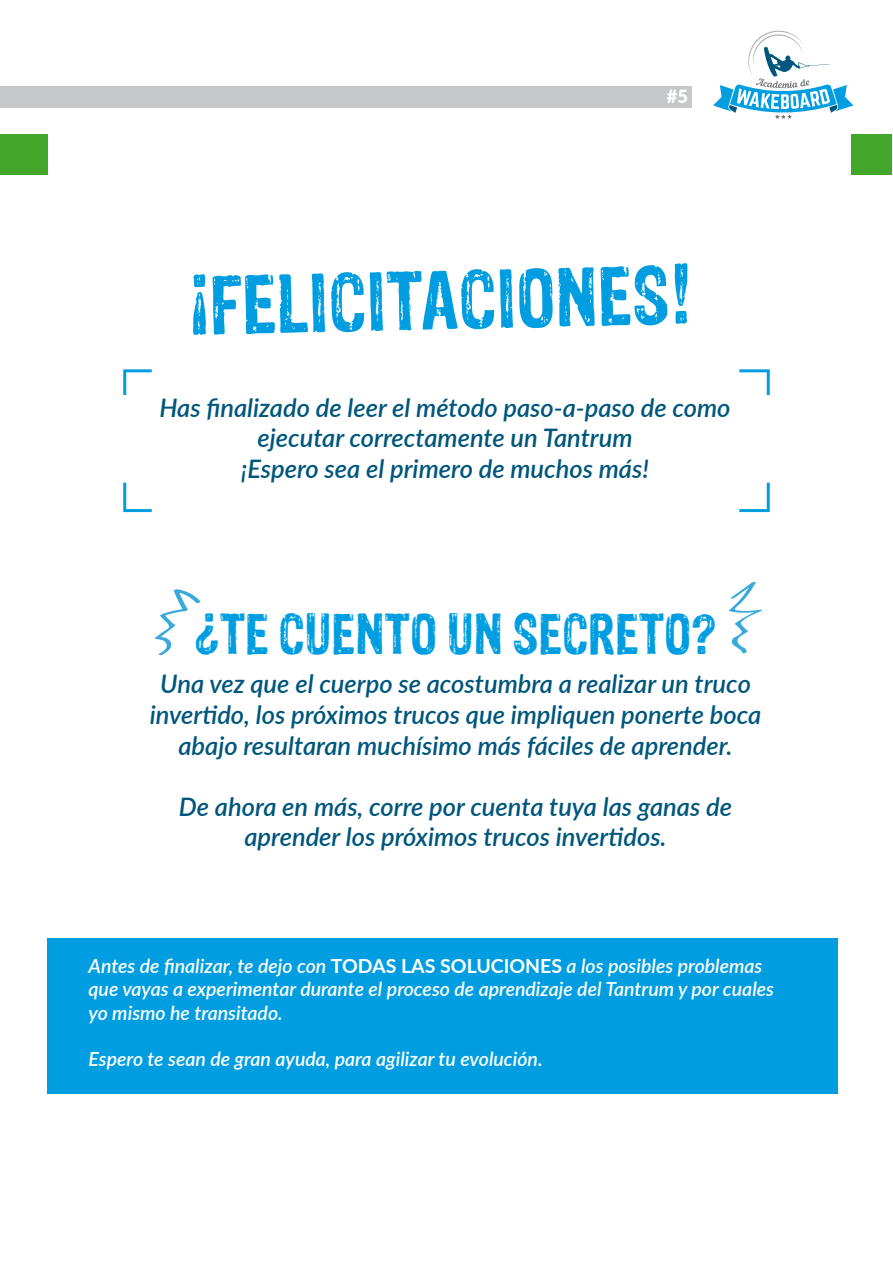
<style>
.page{position:relative;width:893px;height:1263px;background:#fff}
.page>*{position:absolute;margin:0;border:0;box-sizing:border-box;transform-origin:0 0}
.t1{font:68.1px "Sans Culottes";color:#009ee0}
.t2{font:47.25px "Sans Culottes";color:#009ee0}
.t3{font:italic 600 25.5px/30.6px "Lato";color:#00567c;text-align:center}
.t4{font:italic 600 19.5px/23.4px "Lato";color:#fff}
.t5{font:900 18.3px "Lato";color:#fff}
.s1{font-weight:700;font-style:normal}
</style>
<div class="page">
<div style="left:48px;top:938px;width:790px;height:155px;background:#009ee0"></div>
<div style="left:851px;top:134px;width:40px;height:41px;background:#41a62a"></div>
<div style="left:0;top:134px;width:48px;height:41px;background:#41a62a"></div>
<div style="left:0;top:86px;width:691px;height:22px;background:#c6c7c8"></div>
<svg style="left:713px;top:30px;width:140px;height:89px"></svg>
<svg style="left:123px;top:369px;width:29px;height:26px"></svg>
<svg style="left:739px;top:369px;width:31px;height:26px"></svg>
<svg style="left:739px;top:483px;width:31px;height:29px"></svg>
<svg style="left:123px;top:483px;width:29px;height:29px"></svg>
<svg style="left:729px;top:582px;width:33px;height:72px"></svg>
<svg style="left:155px;top:589px;width:46px;height:66px"></svg>
<p class="t5" style="left:667px;top:83px;width:23px">#5</p>
<h1 class="t1" style="left:187px;top:255px;width:506px;rotate:-1deg">¡FELICITACIONES!</h1>
<p class="t3" style="left:159px;top:391px;width:573px">Has finalizado de leer el método paso-a-paso de como ejecutar correctamente un Tantrum<br>¡Espero sea el primero de muchos más!</p>
<h2 class="t2" style="left:195px;top:599px;width:523px">¿TE CUENTO UN SECRETO?</h2>
<p class="t3" style="left:150px;top:668px;width:613px">Una vez que el cuerpo se acostumbra a realizar un truco invertido, los próximos trucos que impliquen ponerte boca abajo resultaran muchísimo más fáciles de aprender.</p>
<p class="t3" style="left:179px;top:790px;width:555px">De ahora en más, corre por cuenta tuya las ganas de aprender los próximos trucos invertidos.</p>
<p class="t4" style="left:89px;top:953px;width:687px">Antes de finalizar, te dejo con <span class="s1">TODAS LAS SOLUCIONES</span> a los posibles problemas que vayas a experimentar durante el proceso de aprendizaje del Tantrum y por cuales yo mismo he transitado.</p>
<p class="t4" style="left:89px;top:1047px;width:456px">Espero te sean de gran ayuda, para agilizar tu evolución.</p>
</div>
